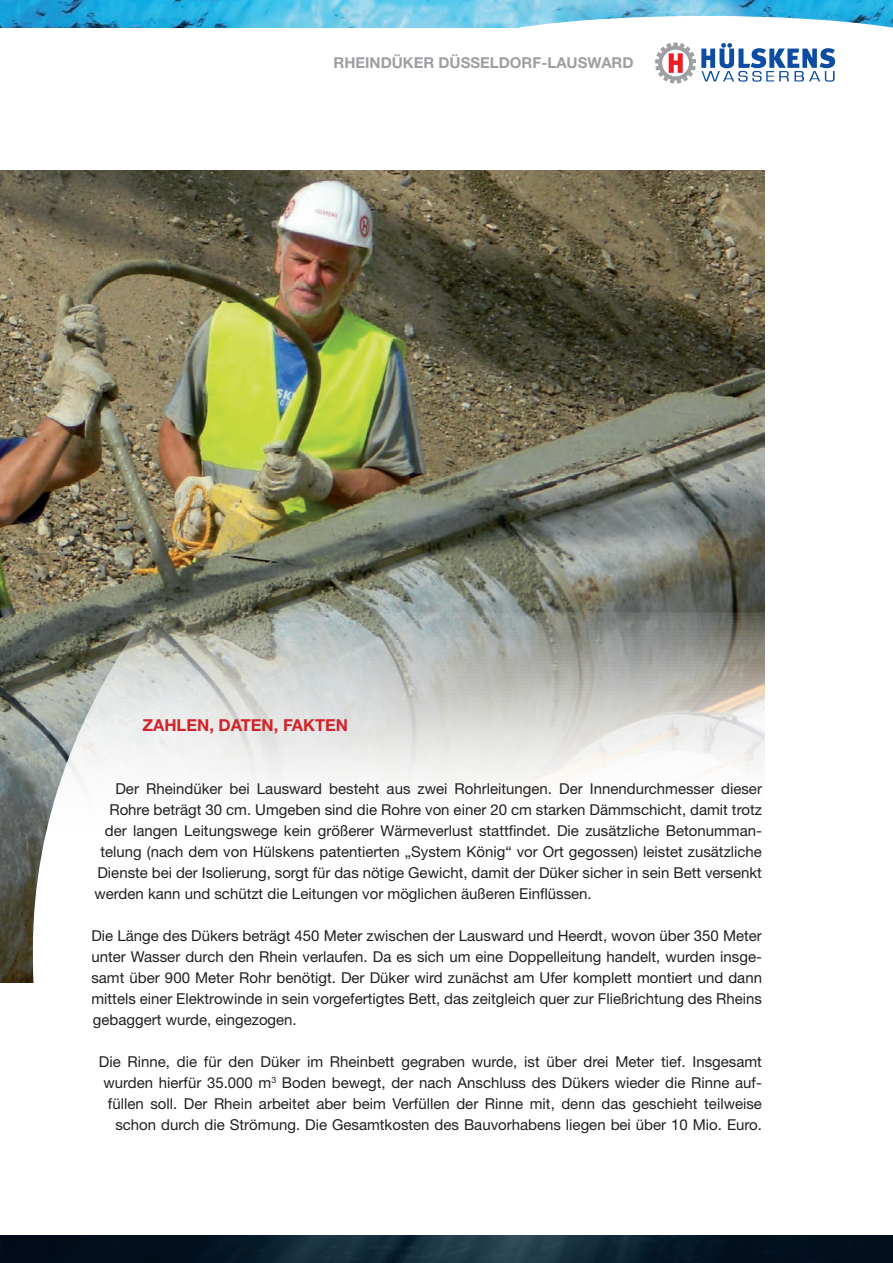
<style>
.page{position:relative;width:893px;height:1263px;background:#fff}
.page>*{position:absolute;margin:0;border:0;box-sizing:border-box;transform-origin:0 0}
.t1{font:700 16.5px "Helvetica Neue";color:#d1232a}
.t2{font:15px/21px "Helvetica Neue";color:#231f20;text-align:justify}
.t3{font:700 15px "Helvetica Neue";color:#9d9fa2}
</style>
<div class="page">
<img style="left:0;top:170px;width:764px;height:812px">
<svg style="left:33px;top:612px;width:732px;height:371px"></svg>
<img style="left:0;top:0;width:893px;height:28px">
<img style="left:2px;top:1235px;width:891px;height:28px">
<img style="left:0;top:1235px;width:2px;height:28px">
<svg style="left:455px;top:16px;width:438px;height:68px"></svg>
<p class="t3" style="left:333px;top:54px;width:302px">RHEINDÜKER DÜSSELDORF-LAUSWARD</p>
<p class="t1" style="left:142px;top:715px;width:207px">ZAHLEN, DATEN, FAKTEN</p>
<p class="t2" style="left:115px;top:778px;width:648px">Der Rheindüker bei Lausward besteht aus zwei Rohrleitungen. Der Innendurchmesser dieser</p>
<p class="t2" style="left:109px;top:799px;width:654px">Rohre beträgt 30 cm. Umgeben sind die Rohre von einer 20 cm starken Dämmschicht, damit trotz</p>
<p class="t2" style="left:105px;top:820px;width:658px">der langen Leitungswege kein größerer Wärmeverlust stattfindet. Die zusätzliche Betonumman-</p>
<p class="t2" style="left:100px;top:841px;width:663px">telung (nach dem von Hülskens patentierten „System König“ vor Ort gegossen) leistet zusätzliche</p>
<p class="t2" style="left:97px;top:862px;width:666px">Dienste bei der Isolierung, sorgt für das nötige Gewicht, damit der Düker sicher in sein Bett versenkt</p>
<p class="t2" style="left:94px;top:883px;width:499px">werden kann und schützt die Leitungen vor möglichen äußeren Einflüssen.</p>
<p class="t2" style="left:91px;top:925px;width:672px">Die Länge des Dükers beträgt 450 Meter zwischen der Lausward und Heerdt, wovon über 350 Meter unter Wasser durch den Rhein verlaufen. Da es sich um eine Doppelleitung handelt, wurden insge&shy;samt über 900 Meter Rohr benötigt. Der Düker wird zunächst am Ufer komplett montiert und dann mittels einer Elektrowinde in sein vorgefertigtes Bett, das zeitgleich quer zur Fließrichtung des Rheins gebaggert wurde, eingezogen.</p>
<p class="t2" style="left:99px;top:1051px;width:665px;text-align:right">Die Rinne, die für den Düker im Rheinbett gegraben wurde, ist über drei Meter tief. Insgesamt wurden hierfür 35.000 m<sup>3</sup> Boden bewegt, der nach Anschluss des Dükers wieder die Rinne auf&shy;füllen soll. Der Rhein arbeitet aber beim Verfüllen der Rinne mit, denn das geschieht teilweise schon durch die Strömung. Die Gesamtkosten des Bauvorhabens liegen bei über 10 Mio. Euro.</p>
</div>
